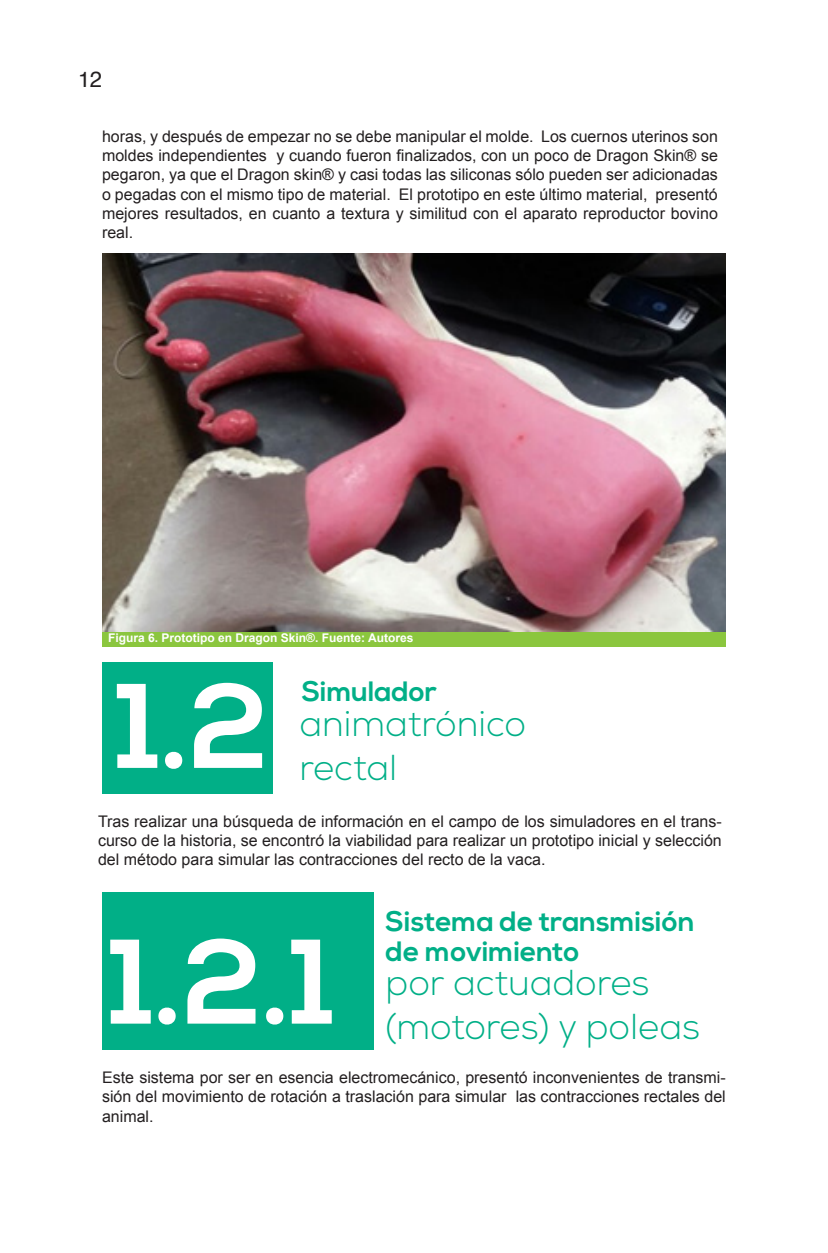
<style>
.page{position:relative;width:828px;height:1253px;background:#fff}
.page>*{position:absolute;margin:0;border:0;box-sizing:border-box;transform-origin:0 0}
.t1{font:700 120px/255.8px "Nexa";color:#fff}
.t2{font:300 36px/44px "Nexa";color:#01af87}
.t3{font:700 28px/30px "Nexa";color:#01af87}
.t4{font:22px "Helvetica";color:#231f20}
.t5{font:16px/19.2px "Arial";color:#231f20;text-align:justify}
.t6{font:700 12px "Arial";color:#fff}
</style>
<div class="page">
<div style="left:102px;top:629px;width:624px;height:17px;background:#8bc63e"></div>
<img style="left:102px;top:253px;width:624px;height:378px">
<div style="left:102px;top:662px;width:170px;height:132px;background:#01af87"></div>
<div style="left:102px;top:892px;width:271px;height:157px;background:#01af87"></div>
<h3 class="t4" style="left:78px;top:63px;width:25px">12</h3>
<p class="t5" style="left:102px;top:127px;width:617px">horas, y después de empezar no se debe manipular el molde. Los cuernos uterinos son moldes independientes y cuando fueron finalizados, con un poco de Dragon Skin® se pegaron, ya que el Dragon skin® y casi todas las siliconas sólo pueden ser adicionadas o pegadas con el mismo tipo de material. El prototipo en este último material, presentó mejores resultados, en cuanto a textura y similitud con el aparato reproductor bovino real.</p>
<p class="t6" style="left:108px;top:630px;width:307px">Figura 6. Prototipo en Dragon Skin®. Fuente: Autores</p>
<h3 class="t3" style="left:302px;top:678px;width:137px">Simulador</h3>
<h1 class="t1" style="left:110px;top:603px;width:227px">1.2<br>1.2.1</h1>
<h2 class="t2" style="left:299px;top:702px;width:228px">animatrónico rectal</h2>
<p class="t5" style="left:98px;top:812px;width:625px">Tras realizar una búsqueda de información en el campo de los simuladores en el trans&shy;curso de la historia, se encontró la viabilidad para realizar un prototipo inicial y selección del método para simular las contracciones del recto de la vaca.</p>
<h3 class="t3" style="left:386px;top:907px;width:310px">Sistema de transmisión de movimiento</h3>
<h2 class="t2" style="left:386px;top:961px;width:316px">por actuadores (motores) y poleas</h2>
<p class="t5" style="left:102px;top:1068px;width:625px">Este sistema por ser en esencia electromecánico, presentó inconvenientes de transmi&shy;sión del movimiento de rotación a traslación para simular las contracciones rectales del animal.</p>
</div>
